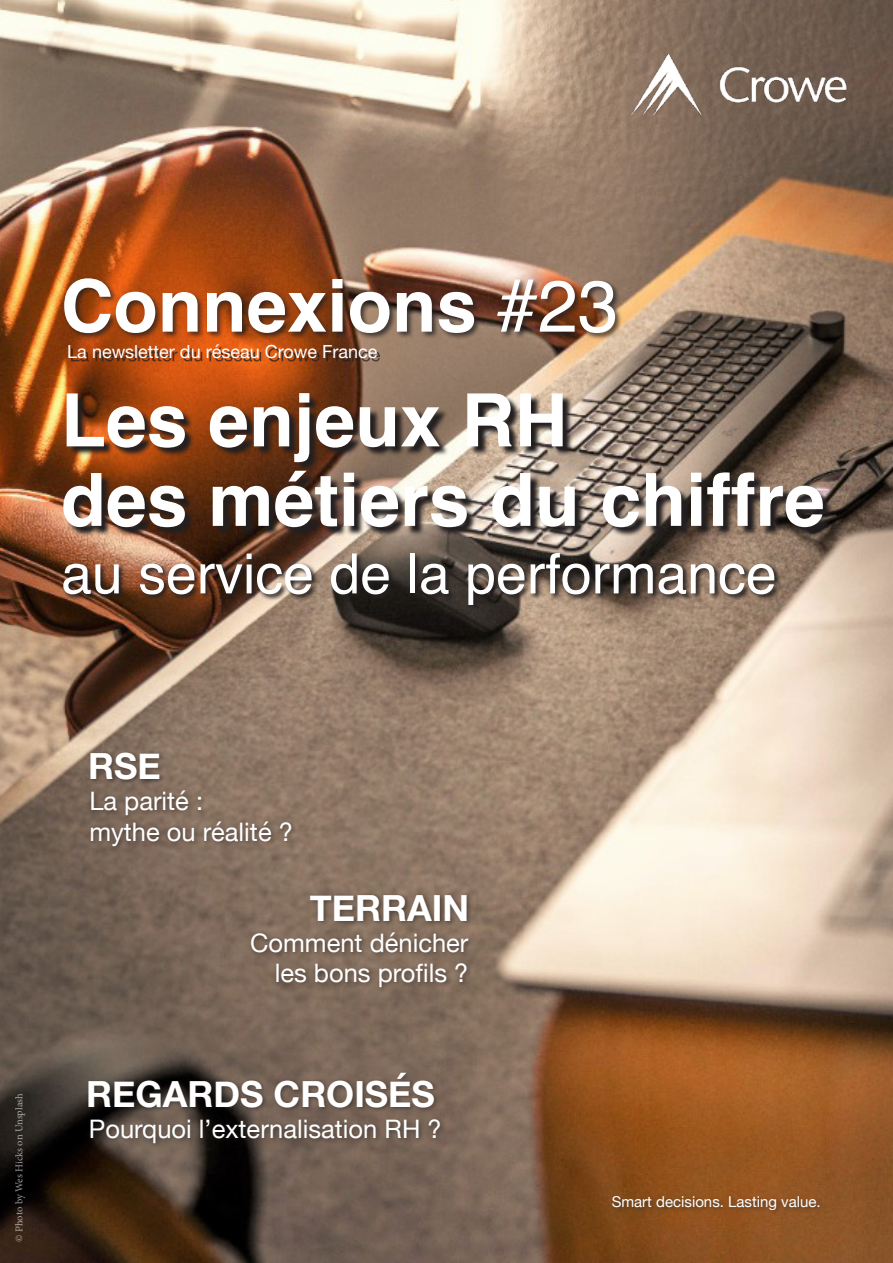
<style>
.page{position:relative;width:893px;height:1263px;background:#fff}
.page>*{position:absolute;margin:0;border:0;box-sizing:border-box;transform-origin:0 0}
.t1{font:700 73.5px "Helvetica";color:#fff}
.t2{font:700 72.6px "Helvetica";color:#fff}
.t3{font:55.5px "Helvetica";color:#fff}
.t4{font:700 36px "Helvetica Neue";color:#fff}
.t5{font:25.5px/30.6px "Helvetica Neue";color:#fff;text-align:right}
.t6{font:18px "Helvetica Neue";color:#fff}
.t7{font:15px "Helvetica Neue";color:#fff}
.t8{font:10.5px "Minion Pro";letter-spacing:-.005em;color:#fff}
.s1{font-weight:400}
</style>
<div class="page">
<img style="left:0;top:0;width:893px;height:1263px">
<img style="left:603px;top:18px;width:254px;height:140px">
<div style="left:63px;top:276px;width:559px;height:65px;background:#231f20;opacity:.75"></div>
<div style="left:72px;top:347px;width:308px;height:14px;background:#231f20;opacity:.75"></div>
<div style="left:88px;top:788px;width:209px;height:63px;background:#231f20;opacity:.53"></div>
<div style="left:248px;top:930px;width:226px;height:63px;background:#231f20;opacity:.53"></div>
<div style="left:87px;top:1117px;width:358px;height:32px;background:#231f20;opacity:.53"></div>
<div style="left:609px;top:1194px;width:216px;height:22px;background:#231f20;opacity:.53"></div>
<div style="left:88px;top:750px;width:78px;height:36px;background:#231f20;opacity:.53"></div>
<div style="left:307px;top:892px;width:166px;height:35px;background:#231f20;opacity:.53"></div>
<div style="left:86px;top:1069px;width:354px;height:44px;background:#231f20;opacity:.53"></div>
<img style="left:65px;top:395px;width:768px;height:142px">
<svg style="left:62px;top:552px;width:720px;height:60px;background:#624d3f"></svg>
<p class="t2" style="left:61px;top:247px;width:559px">Connexions <span class="s1">#23</span></p>
<p class="t6" style="left:67px;top:339px;width:311px">La newsletter du réseau Crowe France</p>
<p class="t1" style="left:61px;top:361px;width:508px">Les enjeux RH</p>
<p class="t1" style="left:61px;top:441px;width:765px">des métiers du chiffre</p>
<p class="t3" style="left:61px;top:531px;width:717px">au service de la performance</p>
<p class="t8" style="left:12px;top:1242px;width:150px;rotate:-90deg">© Photo by Wes Hicks on Unsplash</p>
<p class="t4" style="left:88px;top:738px;width:74px">RSE</p>
<p class="t5" style="left:89px;top:787px;width:115px">La parité :</p>
<p class="t5" style="left:89px;top:818px;width:205px">mythe ou réalité ?</p>
<p class="t4" style="left:310px;top:879px;width:161px">TERRAIN</p>
<p class="t5" style="left:250px;top:929px;width:220px">Comment dénicher les bons profils ?</p>
<p class="t4" style="left:86px;top:1066px;width:350px">REGARDS CROISÉS</p>
<p class="t5" style="left:89px;top:1115px;width:354px">Pourquoi l’externalisation RH ?</p>
<p class="t7" style="left:612px;top:1191px;width:210px">Smart decisions. Lasting value.</p>
</div>
